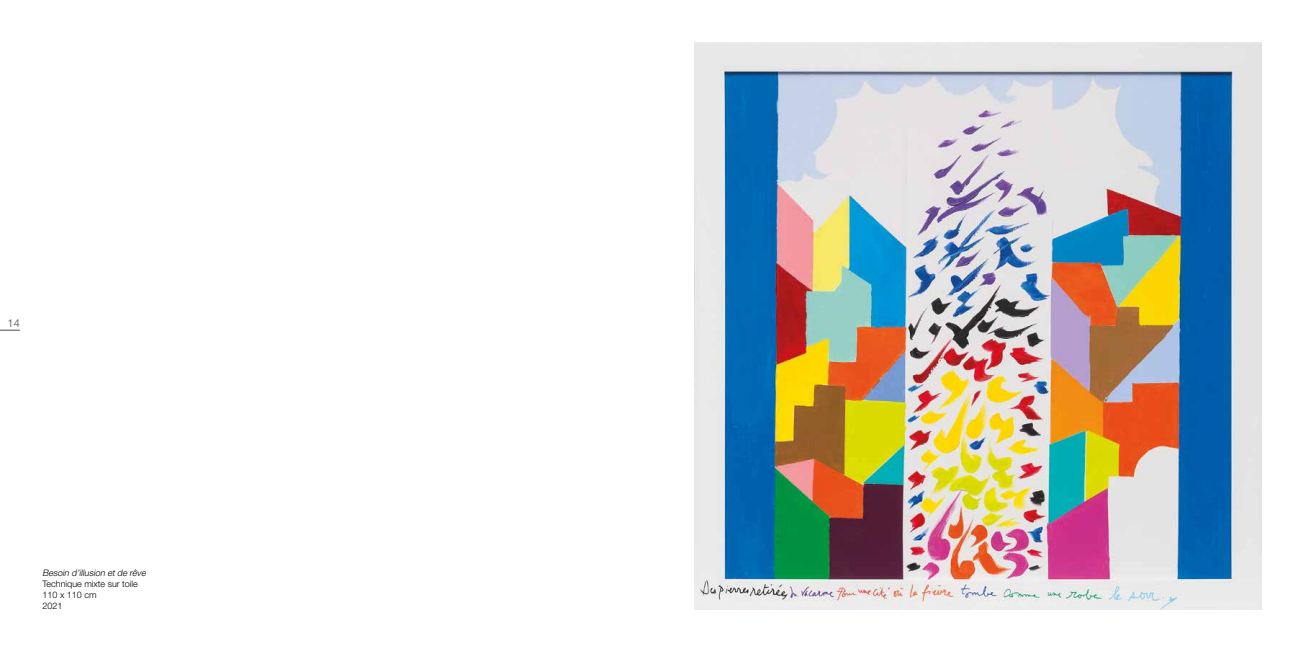
<style>
.page{position:relative;width:1304px;height:652px;background:#fff}
.page>*{position:absolute;margin:0;border:0;box-sizing:border-box;transform-origin:0 0}
.t1{font:300 11px "Helvetica Neue LT Std";color:#4a4a49}
.t2{font:300 9px/11px "Helvetica Neue LT Std";color:#000}
.t3{font:italic 300 9px "Helvetica Neue LT Std";color:#000}
</style>
<div class="page">
<svg style="left:0;top:330px;width:20px;height:1px"></svg>
<img style="left:694px;top:43px;width:567px;height:566px">
<p class="t1" style="left:8px;top:316px;width:14px">14</p>
<p class="t3" style="left:43px;top:568px;width:107px">Besoin d’illusion et de rêve</p>
<p class="t2" style="left:43px;top:579px;width:97px">Technique mixte sur toile<br>110 x 110 cm<br>2021</p>
</div>
